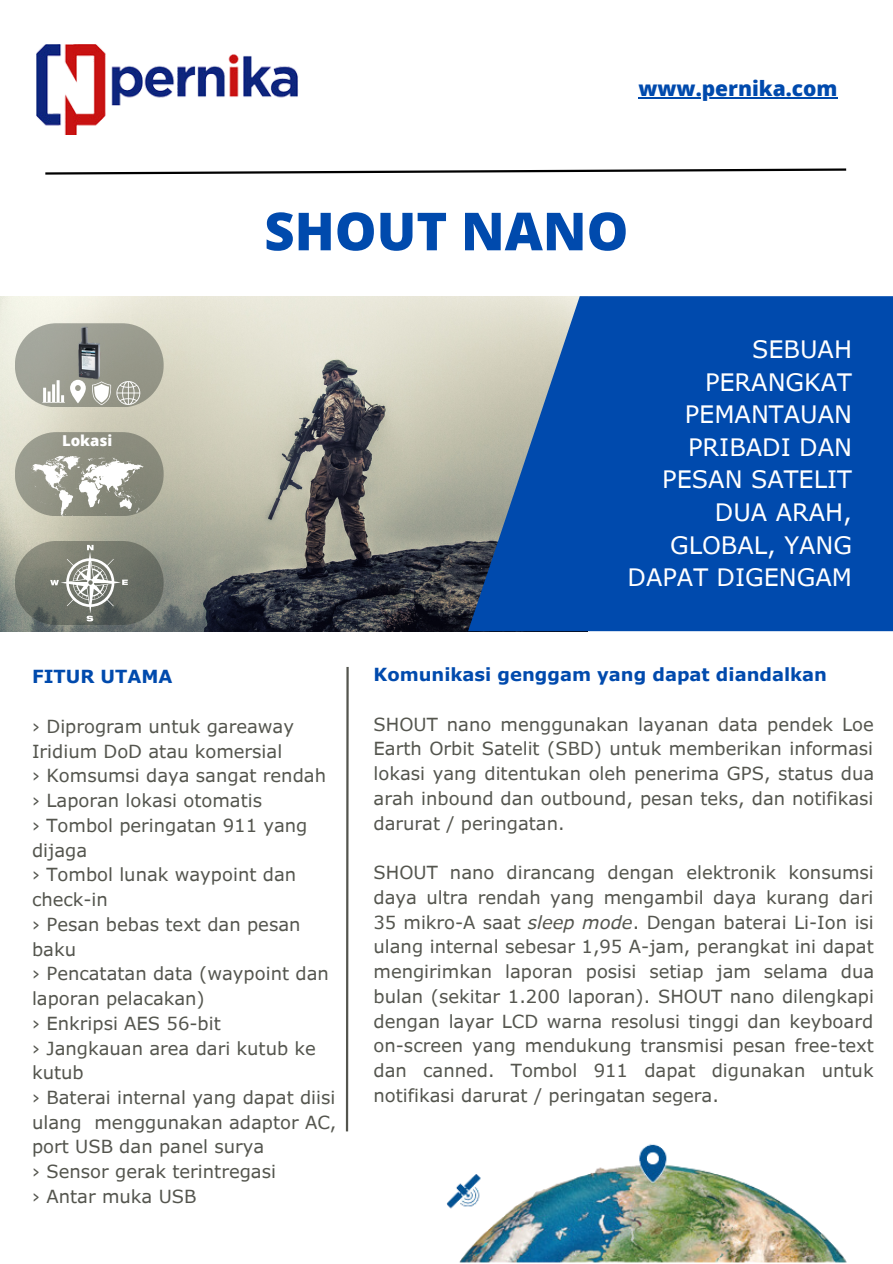
<style>
.page{position:relative;width:893px;height:1264px;background:#fff}
.page>*{position:absolute;margin:0;border:0;box-sizing:border-box;transform-origin:0 0}
.t1{font:800 52.5px "Open Sans";color:#004aad}
.t2{font:24px/32.5px "Verdana Pro";color:#fff;text-align:right}
.t3{font:800 21px "Open Sans";color:#004aad}
.t4{font:18px/24.8px "Verdana Pro";color:#54554e;text-align:justify}
.t5{font:700 18px "Verdana Pro";color:#004aad}
.t6{font:800 15px "Open Sans";color:#fff}
.s1{font-style:italic}
</style>
<div class="page">
<img style="left:36px;top:44px;width:262px;height:90px">
<svg style="left:45px;top:168px;width:802px;height:7px"></svg>
<img style="left:0;top:296px;width:468px;height:335px">
<svg style="left:468px;top:296px;width:424px;height:335px;background:#1959ac"></svg>
<img style="left:446px;top:1144px;width:401px;height:118px">
<svg style="left:345px;top:667px;width:4px;height:465px"></svg>
<svg style="left:15px;top:432px;width:149px;height:84px;background:#a7a89b"></svg>
<svg style="left:15px;top:541px;width:149px;height:83px;background:#80847a"></svg>
<svg style="left:15px;top:323px;width:149px;height:84px;background:#a8a99f"></svg>
<hr style="left:638px;top:97px;width:199px;height:1px;background:#004aad">
<p class="t6" style="left:62px;top:430px;width:52px">Lokasi</p>
<p class="t3" style="left:638px;top:74px;width:201px">www.pernika.com</p>
<h1 class="t1" style="left:264px;top:194px;width:365px">SHOUT NANO</h1>
<h2 class="t2" style="left:627px;top:332px;width:226px">SEBUAH<br>PERANGKAT<br>PEMANTAUAN<br>PRIBADI DAN<br>PESAN SATELIT<br>DUA ARAH,<br>GLOBAL, YANG<br>DAPAT DIGENGAM</h2>
<p class="t5" style="left:32px;top:665px;width:142px">FITUR UTAMA</p>
<p class="t4" style="left:32px;top:713px;width:306px;text-align:left">› Diprogram untuk gareaway<br>Iridium DoD atau komersial<br>› Komsumsi daya sangat rendah › Laporan lokasi otomatis<br>› Tombol peringatan 911 yang dijaga<br>› Tombol lunak waypoint dan check-in<br>› Pesan bebas text dan pesan baku<br>› Pencatatan data (waypoint dan laporan pelacakan)<br>› Enkripsi AES 56-bit<br>› Jangkauan area dari kutub ke kutub<br>› Baterai internal yang dapat diisi ulang menggunakan adaptor AC, port USB dan panel surya<br>› Sensor gerak terintregasi<br>› Antar muka USB</p>
<p class="t5" style="left:373px;top:663px;width:455px">Komunikasi genggam yang dapat diandalkan</p>
<p class="t4" style="left:373px;top:711px;width:502px">SHOUT nano menggunakan layanan data pendek Loe Earth Orbit Satelit (SBD) untuk memberikan informasi lokasi yang ditentukan oleh penerima GPS, status dua arah inbound dan outbound, pesan teks, dan notifikasi darurat / peringatan.</p>
<p class="t4" style="left:373px;top:859px;width:502px">SHOUT nano dirancang dengan elektronik konsumsi daya ultra rendah yang mengambil daya kurang dari 35 mikro-A saat <span class="s1">sleep mode</span>. Dengan baterai Li-Ion isi ulang internal sebesar 1,95 A-jam, perangkat ini dapat mengirimkan laporan posisi setiap jam selama dua bulan (sekitar 1.200 laporan). SHOUT nano dilengkapi dengan layar LCD warna resolusi tinggi dan keyboard on-screen yang mendukung transmisi pesan free-text dan canned. Tombol 911 dapat digunakan untuk notifikasi darurat / peringatan segera.</p>
</div>
